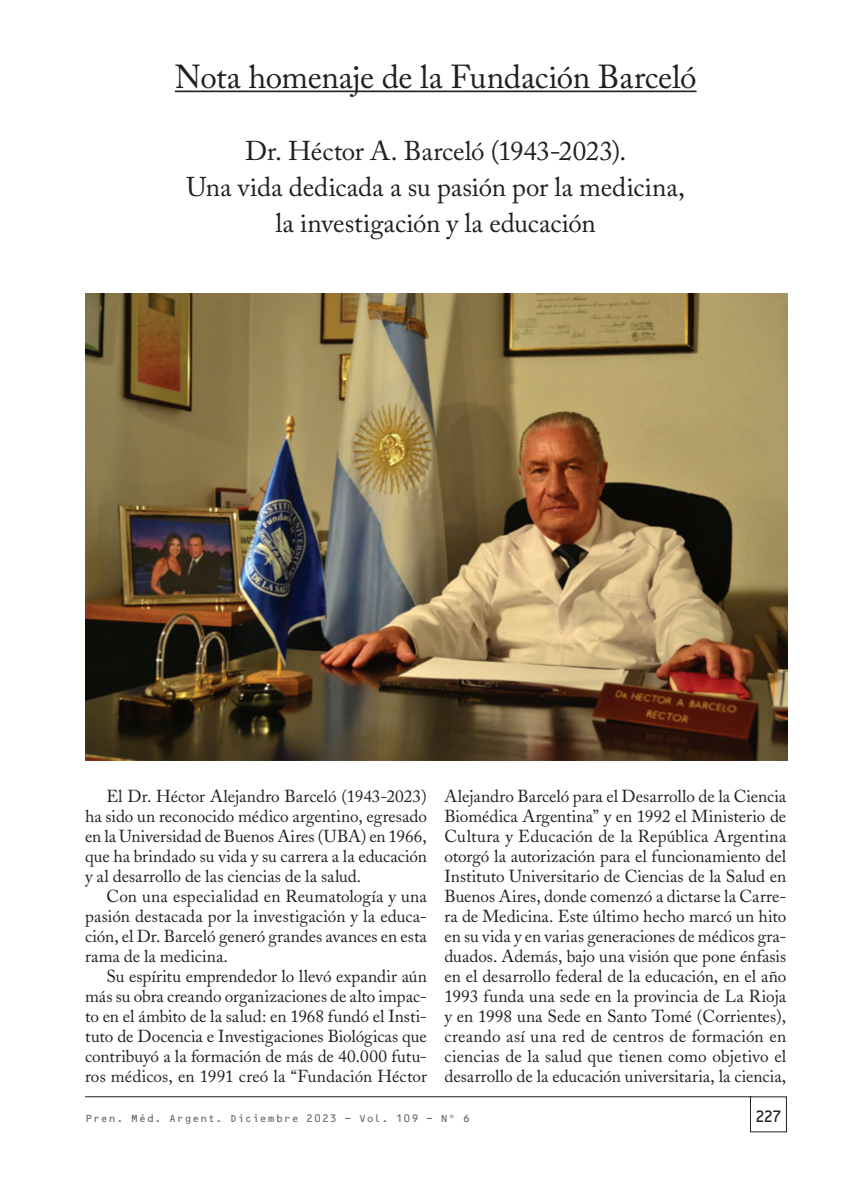
<style>
.page{position:relative;width:851px;height:1191px;background:#fff}
.page>*{position:absolute;margin:0;border:0;box-sizing:border-box;transform-origin:0 0}
.t1{font:33px "Adobe Caslon Pro";letter-spacing:-.01em;color:#231f20}
.t2{font:27px/36px "Adobe Caslon Pro";letter-spacing:-.005em;color:#231f20;text-align:center}
.t3{font:17.25px/20px "Adobe Caslon";color:#231f20;text-align:justify}
.t4{font:15.75px "OCRB Std";color:#231f20;scale:.95 1}
.t5{font:10.5px "OCRB Std";letter-spacing:.02em;color:#6c6d70}
</style>
<div class="page">
<hr style="left:85px;top:1096px;width:666px;height:1px;background:#231f20">
<hr style="left:175px;top:91px;width:521px;height:1px;background:#231f20">
<img style="left:85px;top:293px;width:702px;height:467px">
<h1 class="t1" style="left:175px;top:57px;width:523px">Nota homenaje de la Fundación Barceló</h1>
<h2 class="t2" style="left:186px;top:132px;width:500px">Dr. Héctor A. Barceló (1943-2023).<br>Una vida dedicada a su pasión por la medicina, la investigación y la educación</h2>
<p class="t3" style="left:85px;top:786px;width:343px;text-indent:21px">El Dr. Héctor Alejandro Barceló (1943-2023) ha sido un reconocido médico argentino, egresado en la Universidad de Buenos Aires (UBA) en 1966, que ha brindado su vida y su carrera a la educación y al desarrollo de las ciencias de la salud.</p>
<p class="t3" style="left:85px;top:886px;width:343px;text-indent:21px">Con una especialidad en Reumatología y una pasión destacada por la investigación y la educa&shy;ción, el Dr. Barceló generó grandes avances en esta rama de la medicina.</p>
<p class="t3" style="left:85px;top:966px;width:343px;text-indent:21px">Su espíritu emprendedor lo llevó expandir aún más su obra creando organizaciones de alto impac&shy;to en el ámbito de la salud: en 1968 fundó el Insti&shy;tuto de Docencia e Investigaciones Biológicas que contribuyó a la formación de más de 40.000 futu&shy;ros médicos, en 1991 creó la “Fundación Héctor</p>
<p class="t3" style="left:444px;top:786px;width:343px">Alejandro Barceló para el Desarrollo de la Ciencia Biomédica Argentina” y en 1992 el Ministerio de Cultura y Educación de la República Argentina otorgó la autorización para el funcionamiento del Instituto Universitario de Ciencias de la Salud en Buenos Aires, donde comenzó a dictarse la Carre&shy;ra de Medicina. Este último hecho marcó un hito en su vida y en varias generaciones de médicos gra&shy;duados. Además, bajo una visión que pone énfasis en el desarrollo federal de la educación, en el año 1993 funda una sede en la provincia de La Rioja y en 1998 una Sede en Santo Tomé (Corrientes), creando así una red de centros de formación en ciencias de la salud que tienen como objetivo el desarrollo de la educación universitaria, la ciencia,</p>
<p class="t5" style="left:85px;top:1111px;width:387px">Pren. Méd. Argent. Diciembre 2023 - Vol. 109 - Nº 6</p>
<p class="t4" style="left:754px;top:1107px;width:30px">227</p>
</div>
